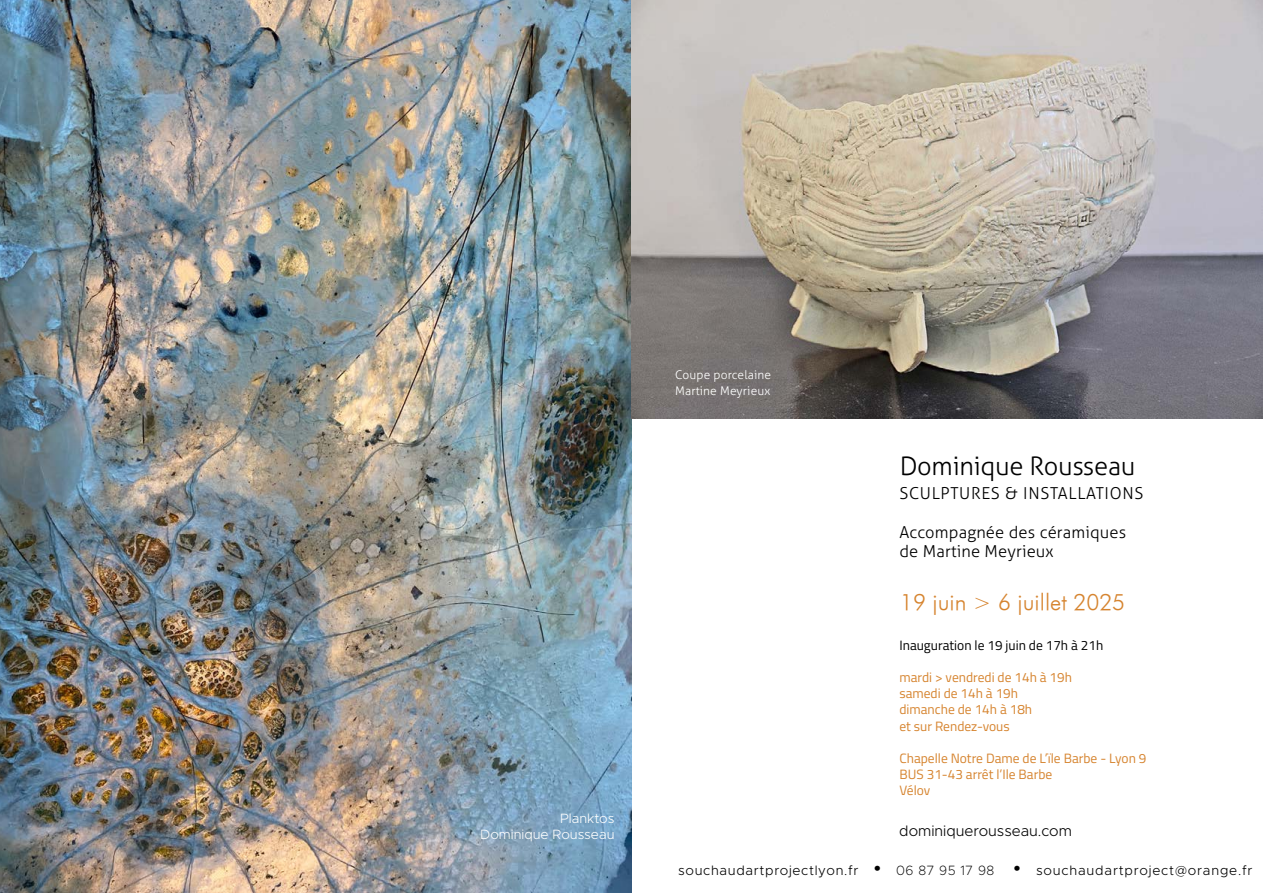
<style>
.page{position:relative;width:1263px;height:893px;background:#fff}
.page>*{position:absolute;margin:0;border:0;box-sizing:border-box;transform-origin:0 0}
.t1{font:300 25.5px "Aller";letter-spacing:-.01em;color:#000}
.t2{font:italic 22.5px "Futura";color:#d6842f}
.t3{font:300 16.5px "Aller";letter-spacing:.01em;color:#000}
.t4{font:300 16.5px "Aller";letter-spacing:.04em;color:#000}
.t5{font:300 15px "Metropolis";color:#000}
.t6{font:13.5px "Titillium Web";color:#d6842f}
.t7{font:300 13.5px "Metropolis";letter-spacing:.05em;color:#000}
.t8{font:13.5px "Titillium Web";color:#000}
.t9{font:300 13.5px "Metropolis";color:#fff}
.t10{font:300 12px "Aller";letter-spacing:.01em;color:#fff}
.s1{font-family:"Futura";font-weight:400;font-style:italic;font-size:18px}
.s2{font-weight:200}
</style>
<div class="page">
<img style="left:0;top:0;width:631px;height:893px">
<img style="left:631px;top:0;width:632px;height:418px">
<p class="t9" style="left:560px;top:810px;width:56px">Planktos</p>
<p class="t9" style="left:480px;top:826px;width:136px">Dominique Rousseau</p>
<p class="t10" style="left:675px;top:367px;width:97px">Coupe porcelaine</p>
<p class="t10" style="left:675px;top:384px;width:97px">Martine Meyrieux</p>
<p class="t1" style="left:900px;top:450px;width:237px">Dominique Rousseau</p>
<p class="t4" style="left:899px;top:483px;width:245px">SCULPTURES &amp; INSTALLATIONS</p>
<p class="t3" style="left:899px;top:522px;width:228px">Accompagnée des céramiques</p>
<p class="t3" style="left:899px;top:542px;width:156px">de Martine Meyrieux</p>
<p class="t2" style="left:900px;top:588px;width:227px">19 juin &gt; 6 juillet 2025</p>
<p class="t8" style="left:899px;top:635px;width:205px">Inauguration le 19 juin de 17h à 21h</p>
<p class="t6" style="left:899px;top:667px;width:174px">mardi &gt; vendredi de 14h à 19h</p>
<p class="t6" style="left:899px;top:683px;width:120px">samedi de 14h à 19h</p>
<p class="t6" style="left:899px;top:700px;width:134px">dimanche de 14h à 18h</p>
<p class="t6" style="left:899px;top:716px;width:112px">et sur Rendez-vous</p>
<p class="t6" style="left:899px;top:748px;width:248px">Chapelle Notre Dame de L’ïle Barbe - Lyon 9</p>
<p class="t6" style="left:899px;top:764px;width:154px">BUS 31-43 arrêt l’Ile Barbe</p>
<p class="t6" style="left:899px;top:781px;width:32px">Vélov</p>
<p class="t5" style="left:899px;top:821px;width:174px">dominiquerousseau.com</p>
<p class="t7" style="left:678px;top:862px;width:576px">souchaudartprojectlyon.fr <span class="s1">•</span> <span class="s2">06 87 95 17 98</span> <span class="s1">•</span> souchaudartproject@orange.fr</p>
</div>
